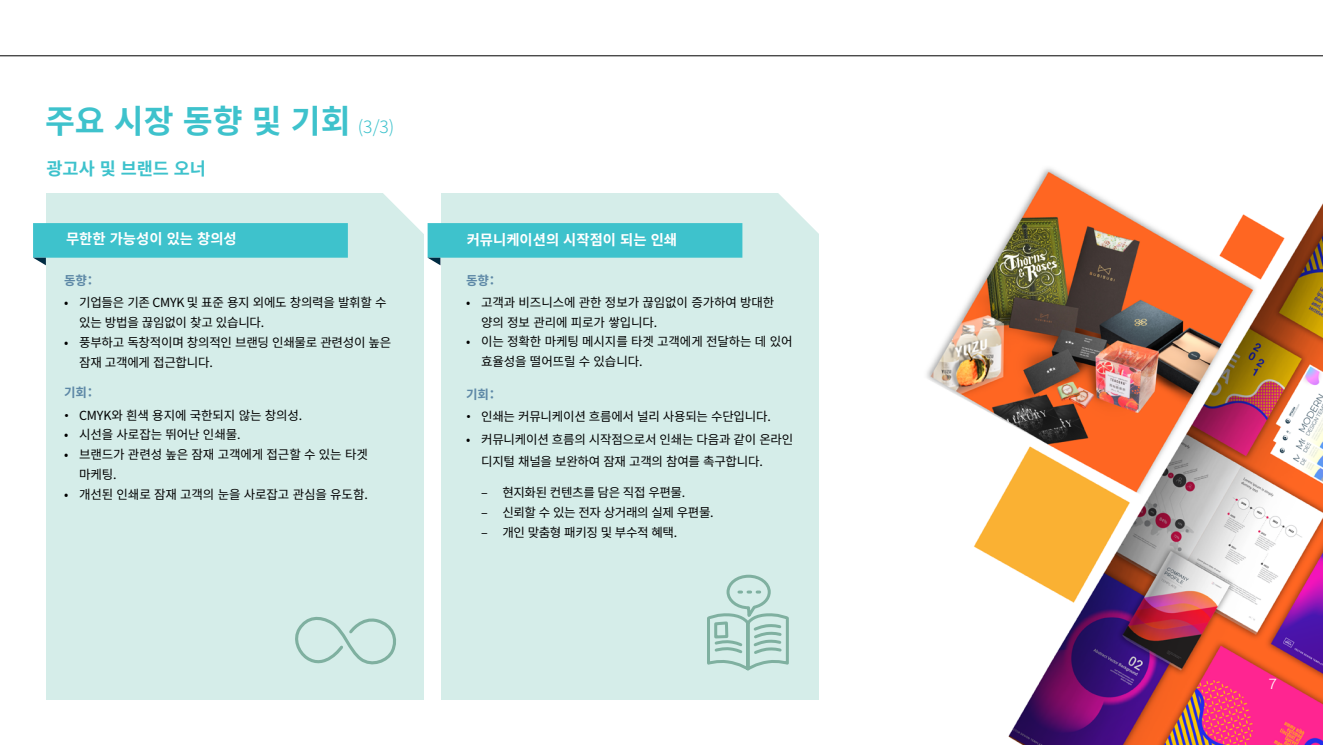
<style>
.page{position:relative;width:1323px;height:745px;background:#fff}
.page>*{position:absolute;margin:0;border:0;box-sizing:border-box;transform-origin:0 0}
.t1{font:700 32.5px "Noto Sans KR";color:#3ec2cc}
.t2{font:700 17.5px "Noto Sans KR";color:#3ec2cc}
.t3{font:700 14.38px "Noto Sans KR";color:#fff}
.t4{font:300 13.75px "Clarimo UDPE";color:#fff}
.t5{font:12.5px/19.8px "Noto Sans KR";letter-spacing:-.02em;color:#000}
.t6{font:700 12.5px "Noto Sans KR";letter-spacing:-.01em;color:#5d88a6}
.s1{font-weight:300;font-size:17.5px}
.s2{font-family:"Clarimo UDPE"}
</style>
<div class="page">
<div style="left:46px;top:193px;width:377px;height:506px;background:#d5ede9"></div>
<div style="left:441px;top:193px;width:378px;height:506px;background:#d5ede9"></div>
<svg style="left:33px;top:223px;width:315px;height:42px"></svg>
<svg style="left:383px;top:193px;width:359px;height:72px"></svg>
<svg style="left:778px;top:193px;width:41px;height:41px"></svg>
<svg style="left:295px;top:616px;width:101px;height:49px"></svg>
<img style="left:926px;top:168px;width:397px;height:576px">
<hr style="left:0;top:55px;width:1323px;height:1px;background:#000">
<svg style="left:707px;top:574px;width:82px;height:97px"></svg>
<h1 class="t1" style="left:45px;top:103px;width:351px">주요 시장 동향 및 기회 <span class="s1">(3/3)</span></h1>
<h2 class="t2" style="left:46px;top:159px;width:161px">광고사 및 브랜드 오너</h2>
<p class="t3" style="left:66px;top:231px;width:172px">무한한 가능성이 있는 창의성</p>
<p class="t3" style="left:467px;top:231px;width:212px">커뮤니케이션의 시작점이 되는 인쇄</p>
<p class="t6" style="left:64px;top:273px;width:34px">동향：</p>
<p class="t5" style="left:79px;top:293px;width:309px;text-indent:-15px">• 기업들은 기존 CMYK 및 표준 용지 외에도 창의력을 발휘할 수 있는 방법을 끊임없이 찾고 있습니다.</p>
<p class="t5" style="left:79px;top:332px;width:314px;text-indent:-15px">• 풍부하고 독창적이며 창의적인 브랜딩 인쇄물로 관련성이 높은 잠재 고객에게 접근합니다.</p>
<p class="t6" style="left:64px;top:385px;width:34px">기회：</p>
<p class="t5" style="left:64px;top:405px;width:240px"><span class="s2">•</span> CMYK와 흰색 용지에 국한되지 않는 창의성.</p>
<p class="t5" style="left:64px;top:425px;width:178px">• 시선을 사로잡는 뛰어난 인쇄물.</p>
<p class="t5" style="left:79px;top:445px;width:290px;text-indent:-15px">• 브랜드가 관련성 높은 잠재 고객에게 접근할 수 있는 타겟 마케팅.</p>
<p class="t5" style="left:64px;top:484px;width:305px">• 개선된 인쇄로 잠재 고객의 눈을 사로잡고 관심을 유도함.</p>
<p class="t6" style="left:466px;top:273px;width:34px">동향：</p>
<p class="t5" style="left:481px;top:293px;width:295px;line-height:19.4px;text-indent:-15px">• 고객과 비즈니스에 관한 정보가 끊임없이 증가하여 방대한 양의 정보 관리에 피로가 쌓입니다.</p>
<p class="t5" style="left:481px;top:332px;width:313px;line-height:19.4px;text-indent:-15px">• 이는 정확한 마케팅 메시지를 타겟 고객에게 전달하는 데 있어 효율성을 떨어뜨릴 수 있습니다.</p>
<p class="t6" style="left:466px;top:387px;width:34px">기회：</p>
<p class="t5" style="left:466px;top:407px;width:306px"><span class="s2">•</span> 인쇄는 커뮤니케이션 흐름에서 널리 사용되는 수단입니다.</p>
<p class="t5" style="left:481px;top:428px;width:314px;line-height:22.5px;text-indent:-15px">• 커뮤니케이션 흐름의 시작점으로서 인쇄는 다음과 같이 온라인 디지털 채널을 보완하여 잠재 고객의 참여를 촉구합니다.</p>
<p class="t5" style="left:481px;top:482px;width:206px">– 현지화된 컨텐츠를 담은 직접 우편물.</p>
<p class="t5" style="left:481px;top:502px;width:234px">– 신뢰할 수 있는 전자 상거래의 실제 우편물.</p>
<p class="t5" style="left:481px;top:522px;width:198px">– 개인 맞춤형 패키징 및 부수적 혜택.</p>
<p class="t4" style="left:1268px;top:672px;width:10px">7</p>
</div>
